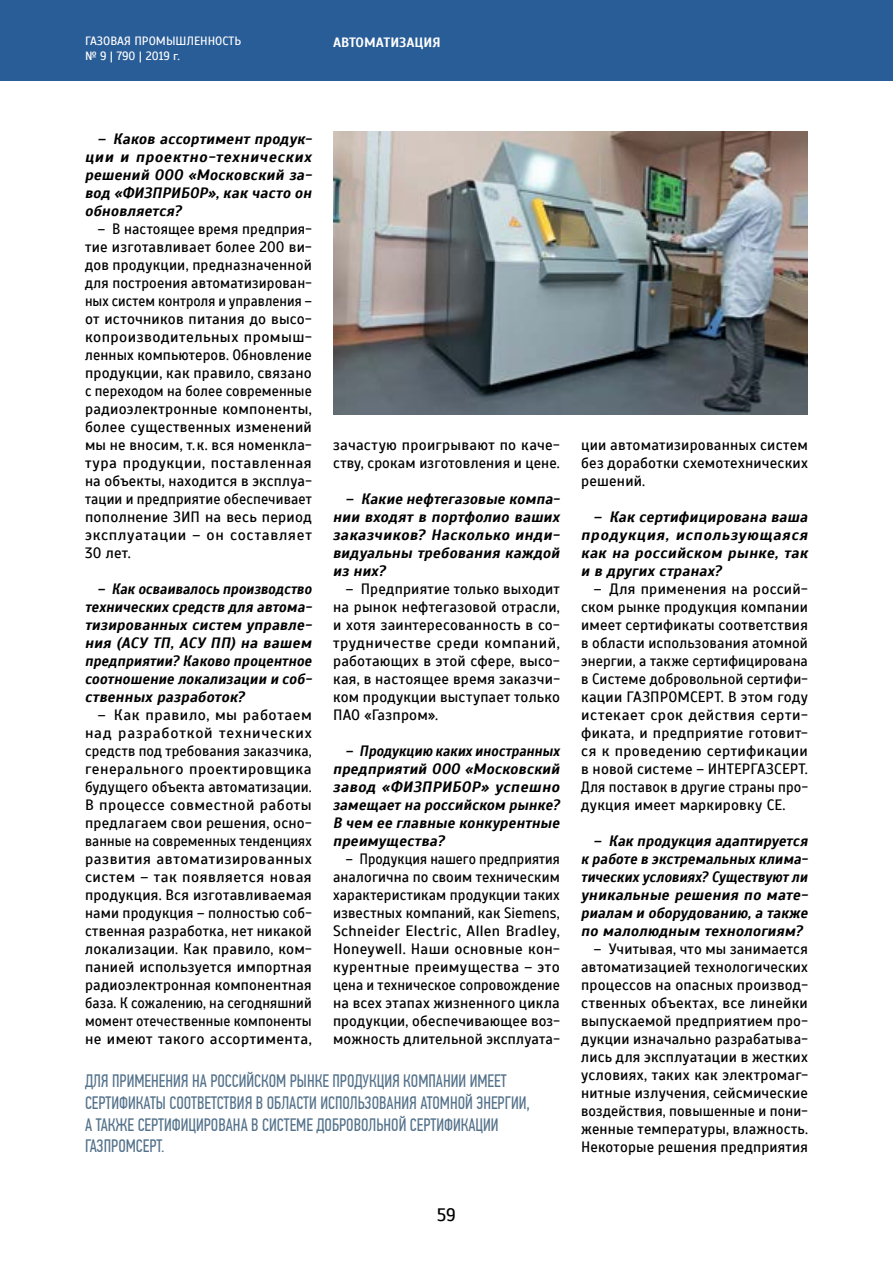
<style>
.page{position:relative;width:893px;height:1263px;background:#fff}
.page>*{position:absolute;margin:0;border:0;box-sizing:border-box;transform-origin:0 0}
.t1{font:18px/21.6px "PF Din Text Comp Pro";color:#54728b}
.t2{font:18px "Scada";color:#000}
.t3{font:15px/18px "Scada";letter-spacing:.015em;color:#000;text-align:justify}
.t4{font:15px/18px "Scada";letter-spacing:.015em;color:#000;text-align:justify;scale:.96 1}
.t5{font:italic 700 15px/18px "Scada";letter-spacing:.01em;color:#000;text-align:justify}
.t6{font:italic 700 15px/18px "Scada";letter-spacing:.01em;color:#000;text-align:justify;scale:.92 1}
.t7{font:15px/18px "Scada";letter-spacing:.015em;color:#000;text-align:justify;scale:.92 1}
.t8{font:700 13.5px "Scada";color:#fff}
.t9{font:12px/14.4px "Scada";color:#fff}
</style>
<div class="page">
<div style="left:0;top:0;width:893px;height:81px;background:#295d97"></div>
<img style="left:333px;top:132px;width:475px;height:282px">
<p class="t9" style="left:85px;top:34px;width:158px">ГАЗОВАЯ ПРОМЫШЛЕННОСТЬ № 9 | 790 | 2019 г.</p>
<p class="t8" style="left:333px;top:34px;width:109px">АВТОМАТИЗАЦИЯ</p>
<p class="t5" style="left:85px;top:130px;width:228px;text-indent:13px">– Каков ассортимент продук&shy;ции и проектно-технических решений ООО «Московский за&shy;вод «ФИЗПРИБОР», как часто он обновляется?</p>
<p class="t4" style="left:85px;top:220px;width:238px;text-indent:13px">– В настоящее время предприя&shy;тие изготавливает более 200 ви&shy;дов продукции, предназначенной для построения автоматизирован&shy;ных систем контроля и управления – от источников питания до высо&shy;копроизводительных промыш&shy;ленных компьютеров. Обновление продукции, как правило, связано с переходом на более современные радиоэлектронные компоненты, более существенных изменений мы не вносим, т.к. вся номенкла&shy;тура продукции, поставленная на объекты, находится в эксплуа&shy;тации и предприятие обеспечивает пополнение ЗИП на весь период эксплуатации – он составляет 30 лет.</p>
<p class="t6" style="left:85px;top:580px;width:248px;text-indent:13px">– Как осваивалось производство технических средств для автома&shy;тизированных систем управле&shy;ния (АСУ ТП, АСУ ПП) на вашем предприятии? Каково процентное соотношение локализации и соб&shy;ственных разработок?</p>
<p class="t3" style="left:85px;top:706px;width:228px;text-indent:13px">– Как правило, мы работаем над разработкой технических средств под требования заказчика, генерального проектировщика будущего объекта автоматизации.<br>В процессе совместной работы предлагаем свои решения, осно&shy;ванные на современных тенденциях развития автоматизированных систем – так появляется новая продукция. Вся изготавливаемая нами продукция – полностью соб&shy;ственная разработка, нет никакой локализации. Как правило, ком&shy;панией используется импортная радиоэлектронная компонентная база. К сожалению, на сегодняшний момент отечественные компоненты не имеют такого ассортимента,</p>
<p class="t3" style="left:333px;top:436px;width:228px">зачастую проигрывают по каче&shy;ству, срокам изготовления и цене.</p>
<p class="t5" style="left:333px;top:490px;width:228px;text-indent:13px">– Какие нефтегазовые компа&shy;нии входят в портфолио ваших заказчиков? Насколько инди&shy;видуальны требования каждой из них?</p>
<p class="t3" style="left:333px;top:580px;width:228px;text-indent:13px">– Предприятие только выходит на рынок нефтегазовой отрасли, и хотя заинтересованность в со&shy;трудничестве среди компаний, работающих в этой сфере, высо&shy;кая, в настоящее время заказчи&shy;ком продукции выступает только ПАО «Газпром».</p>
<p class="t6" style="left:333px;top:742px;width:248px;text-indent:13px">– Продукцию каких иностранных предприятий ООО «Московский завод «ФИЗПРИБОР» успешно замещает на российском рынке?<br>В чем ее главные конкурентные преимущества?</p>
<p class="t7" style="left:333px;top:850px;width:248px;text-indent:13px">– Продукция нашего предприятия аналогична по своим техническим характеристикам продукции таких известных компаний, как Siemens, Schneider Electric, Allen Bradley, Honeywell. Наши основные кон&shy;курентные преимущества – это цена и техническое сопровождение на всех этапах жизненного цикла продукции, обеспечивающее воз&shy;можность длительной эксплуата-</p>
<p class="t1" style="left:85px;top:1070px;width:447px">ДЛЯ ПРИМЕНЕНИЯ НА РОССИЙСКОМ РЫНКЕ ПРОДУКЦИЯ КОМПАНИИ ИМЕЕТ СЕРТИФИКАТЫ СООТВЕТСТВИЯ В ОБЛАСТИ ИСПОЛЬЗОВАНИЯ АТОМНОЙ ЭНЕРГИИ, А ТАКЖЕ СЕРТИФИЦИРОВАНА В СИСТЕМЕ ДОБРОВОЛЬНОЙ СЕРТИФИКАЦИИ ГАЗПРОМСЕРТ.</p>
<p class="t3" style="left:581px;top:436px;width:228px">ции автоматизированных систем без доработки схемотехнических решений.</p>
<p class="t5" style="left:581px;top:508px;width:228px;text-indent:13px">– Как сертифицирована ваша продукция, использующаяся как на российском рынке, так и в других странах?</p>
<p class="t3" style="left:581px;top:580px;width:228px;text-indent:13px">– Для применения на россий&shy;ском рынке продукция компании имеет сертификаты соответствия в области использования атомной энергии, а также сертифицирована в Системе добровольной сертифи&shy;кации ГАЗПРОМСЕРТ. В этом году истекает срок действия серти&shy;фиката, и предприятие готовит&shy;ся к проведению сертификации в новой системе – ИНТЕРГАЗСЕРТ.<br>Для поставок в другие страны про&shy;дукция имеет маркировку СЕ.</p>
<p class="t5" style="left:581px;top:832px;width:228px;text-indent:13px">– Как продукция адаптируется к работе в экстремальных клима&shy;тических условиях? Существуют ли уникальные решения по мате&shy;риалам и оборудованию, а также по малолюдным технологиям?</p>
<p class="t3" style="left:581px;top:940px;width:228px;text-indent:13px">– Учитывая, что мы занимается автоматизацией технологических процессов на опасных производ&shy;ственных объектах, все линейки выпускаемой предприятием про&shy;дукции изначально разрабатыва&shy;лись для эксплуатации в жестких условиях, таких как электромаг&shy;нитные излучения, сейсмические воздействия, повышенные и пони&shy;женные температуры, влажность.<br>Некоторые решения предприятия</p>
<p class="t2" style="left:437px;top:1204px;width:20px">59</p>
</div>
